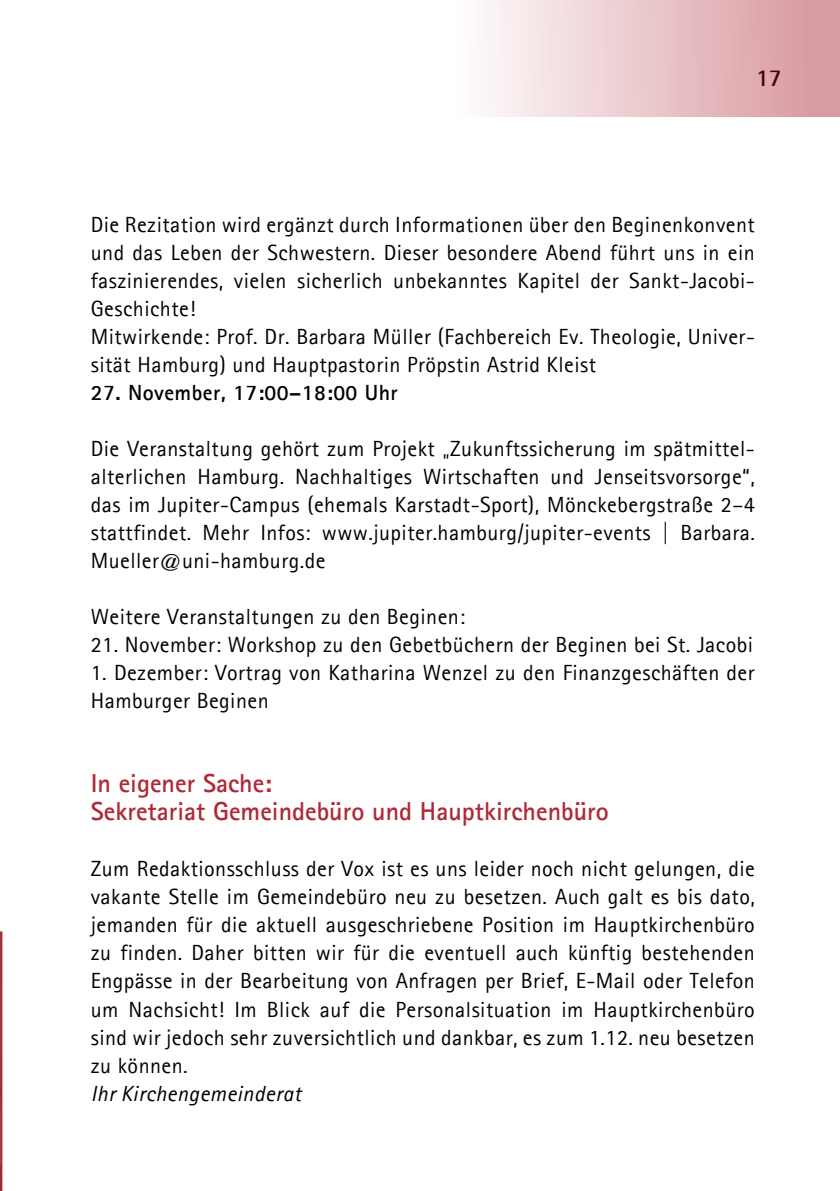
<style>
.page{position:relative;width:840px;height:1191px;background:#fff}
.page>*{position:absolute;margin:0;border:0;box-sizing:border-box;transform-origin:0 0}
.t1{font:700 26px/28px "Agfa Rotis Sans Serif";color:#af2a38}
.t2{font:700 24px "Agfa Rotis Sans Serif";color:#4a0000}
.t3{font:22px/28px "Agfa Rotis Sans Serif";letter-spacing:.02em;color:#000}
.t4{font:700 22px "Agfa Rotis Sans Serif";letter-spacing:.02em;color:#000}
.t5{font:italic 22px "Agfa Rotis Sans Serif";letter-spacing:.02em;color:#000}
</style>
<div class="page">
<div style="left:380px;top:0;width:459px;height:116px;background:linear-gradient(to right,#fff,#d7969d)"></div>
<svg style="left:0;top:931px;width:2px;height:260px"></svg>
<p class="t2" style="left:755px;top:62px;width:27px">17</p>
<p class="t3" style="left:91px;top:210px;width:665px">Die Rezitation wird ergänzt durch Informationen über den Beginenkonvent und das Leben der Schwestern. Dieser besondere Abend führt uns in ein faszinierendes, vielen sicherlich unbekanntes Kapitel der Sankt-Jacobi-Geschichte!<br>Mitwirkende: Prof. Dr. Barbara Müller (Fachbereich Ev. Theologie, Univer&shy;sität Hamburg) und Hauptpastorin Pröpstin Astrid Kleist</p>
<p class="t4" style="left:91px;top:379px;width:308px">27. November, 17:00–18:00 Uhr</p>
<p class="t3" style="left:91px;top:434px;width:665px;text-align:justify">Die Veranstaltung gehört zum Projekt „Zukunftssicherung im spätmittel&shy;alterlichen Hamburg. Nachhaltiges Wirtschaften und Jenseitsvorsorge“, das im Jupiter-Campus (ehemals Karstadt-Sport), Mönckebergstraße 2–4 stattfindet. Mehr Infos: www.jupiter.hamburg/jupiter-events | Barbara.<br>Mueller@uni-hamburg.de</p>
<p class="t3" style="left:91px;top:602px;width:375px">Weitere Veranstaltungen zu den Beginen:</p>
<p class="t3" style="left:91px;top:630px;width:663px">21. November: Workshop zu den Gebetbüchern der Beginen bei St. Jacobi</p>
<p class="t3" style="left:91px;top:658px;width:665px">1. Dezember: Vortrag von Katharina Wenzel zu den Finanzgeschäften der<br>Hamburger Beginen</p>
<p class="t1" style="left:91px;top:769px;width:519px">In eigener Sache:<br>Sekretariat Gemeindebüro und Hauptkirchenbüro</p>
<p class="t3" style="left:91px;top:854px;width:665px;text-align:justify">Zum Redaktionsschluss der Vox ist es uns leider noch nicht gelungen, die vakante Stelle im Gemeindebüro neu zu besetzen. Auch galt es bis dato, jemanden für die aktuell ausgeschriebene Position im Hauptkirchenbüro zu finden. Daher bitten wir für die eventuell auch künftig bestehenden Engpässe in der Bearbeitung von Anfragen per Brief, E-Mail oder Telefon um Nachsicht! Im Blick auf die Personalsituation im Hauptkirchenbüro sind wir jedoch sehr zuversichtlich und dankbar, es zum 1.12. neu besetzen zu können.</p>
<p class="t5" style="left:91px;top:1080px;width:212px">Ihr Kirchengemeinderat</p>
</div>
